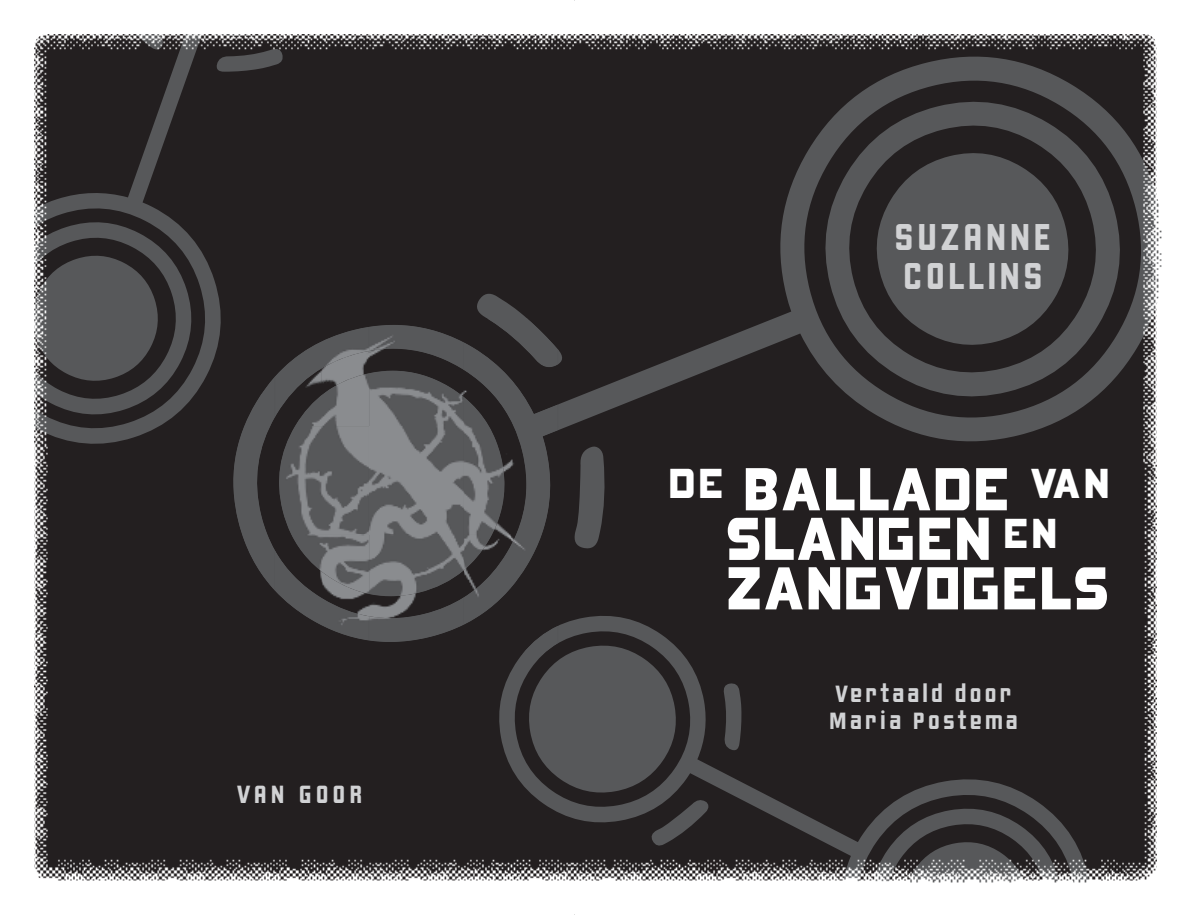
<style>
.page{position:relative;width:1191px;height:915px;background:#fff}
.page>*{position:absolute;margin:0;border:0;box-sizing:border-box;transform-origin:0 0}
.t1{font:61.95px/49.5px "P22 Constructivist Square Scholastic";color:#fff;scale:.82 1}
.t2{font:40.5px/39px "Liquorstore";letter-spacing:.075em;color:#d1d2d4}
.t3{font:27px "Liquorstore";letter-spacing:.145em;color:#d1d2d4}
.t4{font:25.5px/27px "Liquorstore";letter-spacing:.1em;color:#d1d2d4}
</style>
<div class="page">
<img style="left:34px;top:34px;width:540px;height:847px">
<div style="left:227px;top:318px;width:95px;height:96px;background:#231f20"></div>
<img style="left:322px;top:318px;width:94px;height:7px">
<img style="left:416px;top:318px;width:48px;height:7px">
<div style="left:511px;top:534px;width:47px;height:78px;background:#231f20"></div>
<img style="left:464px;top:588px;width:47px;height:66px">
<div style="left:227px;top:510px;width:95px;height:144px;background:#231f20"></div>
<div style="left:322px;top:641px;width:142px;height:13px;background:#231f20"></div>
<img style="left:275px;top:325px;width:189px;height:101px">
<img style="left:464px;top:318px;width:94px;height:108px">
<img style="left:228px;top:376px;width:47px;height:212px">
<img style="left:275px;top:426px;width:283px;height:108px">
<img style="left:275px;top:534px;width:189px;height:107px">
<img style="left:464px;top:534px;width:78px;height:54px">
<img style="left:464px;top:588px;width:46px;height:36px">
<img style="left:574px;top:34px;width:588px;height:849px">
<svg style="left:496px;top:612px;width:122px;height:303px"></svg>
<p class="t3" style="left:237px;top:777px;width:126px">VAN GOOR</p>
<p class="t2" style="left:894px;top:218px;width:159px">SUZANNE<br>COLLINS</p>
<p class="t1" style="left:726px;top:461px;width:470px;text-indent:-57px"><sup>DE</sup> BALLADE <sup>VAN<br></sup>SLANGEN <sup>EN<br></sup>ZANGVOGELS</p>
<p class="t4" style="left:829px;top:680px;width:190px">Vertaald door<br>Maria Postema</p>
</div>
